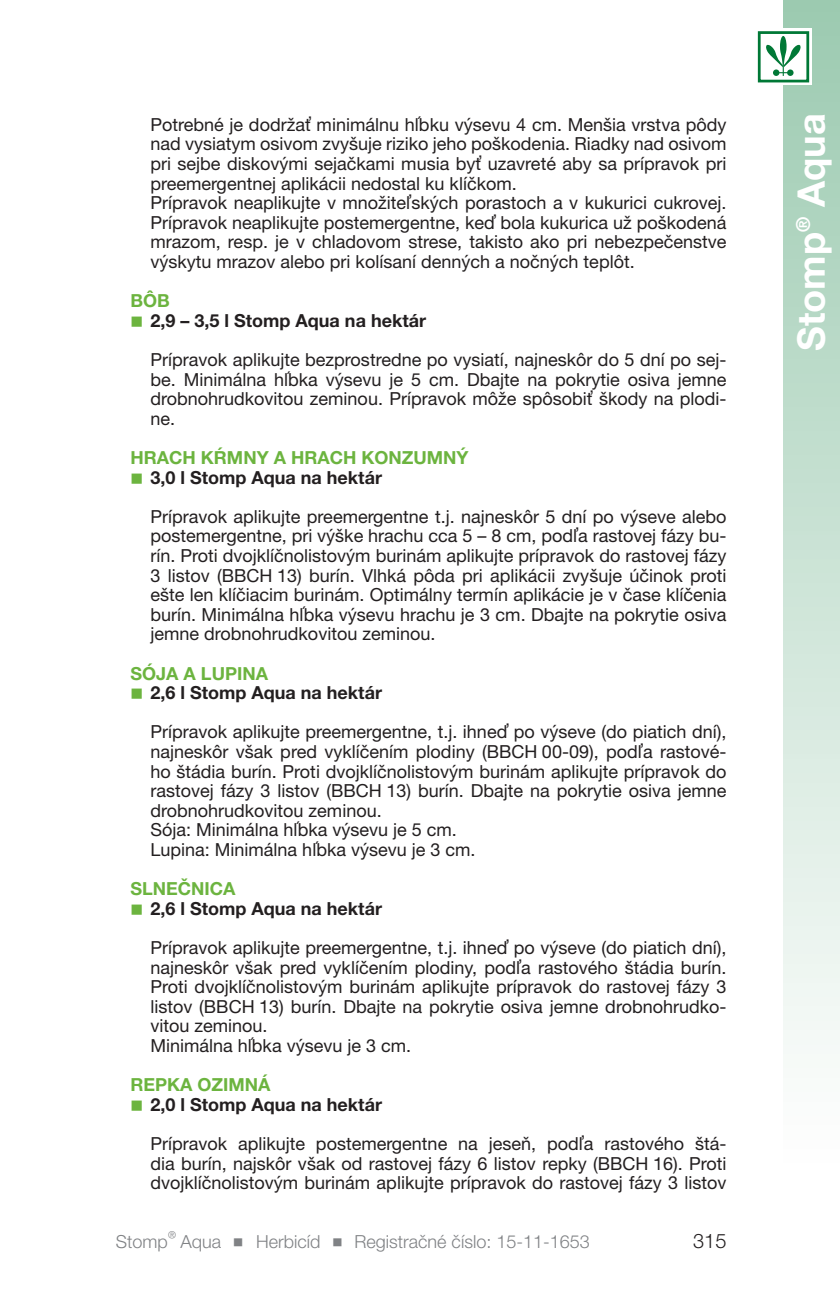
<style>
.page{position:relative;width:840px;height:1304px;background:#fff}
.page>*{position:absolute;margin:0;border:0;box-sizing:border-box;transform-origin:0 0}
.t1{font:700 38px "Helvetica Neue LT Pro";color:#fff}
.t2{font:300 20px "Helvetica Lucia Neue";color:#231f20}
.odsek_6_5mm{font:18px/19.6px "Helvetica Lucia Neue";color:#231f20;text-align:justify}
.t3{font:700 18px "Helvetica Lucia Neue";color:#231f20}
.Plodina{font:700 18px "Helvetica Lucia Neue";color:#6cb43f}
.t4{font:300 18px "Helvetica Lucia Neue";color:#808285}
</style>
<div class="page">
<div style="left:782px;top:0;width:57px;height:1196px;background:linear-gradient(to bottom,#9ccab0,#fff)"></div>
<svg style="left:757px;top:29px;width:54px;height:56px"></svg>
<div style="left:758px;top:33px;width:49px;height:48px;background:#fff"></div>
<div style="left:757px;top:31px;width:51px;height:51px;border:3px solid #007836"></div>
<svg style="left:766px;top:36px;width:34px;height:40px"></svg>
<p class="odsek_6_5mm" style="left:150px;top:114px;width:577px">Potrebné je dodržať minimálnu hĺbku výsevu 4 cm. Menšia vrstva pôdy nad vysiatym osivom zvyšuje riziko jeho poškodenia. Riadky nad osivom pri sejbe diskovými sejačkami musia byť uzavreté aby sa prípravok pri preemergentnej aplikácii nedostal ku klíčkom.</p>
<p class="odsek_6_5mm" style="left:150px;top:193px;width:577px">Prípravok neaplikujte v množiteľských porastoch a v kukurici cukrovej.<br>Prípravok neaplikujte postemergentne, keď bola kukurica už poškodená mrazom, resp. je v chladovom strese, takisto ako pri nebezpečenstve výskytu mrazov alebo pri kolísaní denných a nočných teplôt.</p>
<p class="Plodina" style="left:130px;top:290px;width:41px">BÔB</p>
<p class="t3" style="left:150px;top:309px;width:277px">2,9 – 3,5 l Stomp Aqua na hektár</p>
<p class="odsek_6_5mm" style="left:150px;top:349px;width:577px">Prípravok aplikujte bezprostredne po vysiatí, najneskôr do 5 dní po sej&shy;be. Minimálna hĺbka výsevu je 5 cm. Dbajte na pokrytie osiva jemne drobnohrudkovitou zeminou. Prípravok môže spôsobiť škody na plodi&shy;ne.</p>
<p class="Plodina" style="left:130px;top:446px;width:339px">HRACH KŔMNY A HRACH KONZUMNÝ</p>
<p class="t3" style="left:150px;top:466px;width:233px">3,0 l Stomp Aqua na hektár</p>
<p class="odsek_6_5mm" style="left:150px;top:506px;width:577px">Prípravok aplikujte preemergentne t.j. najneskôr 5 dní po výseve alebo postemergentne, pri výške hrachu cca 5 – 8 cm, podľa rastovej fázy bu&shy;rín. Proti dvojklíčnolistovým burinám aplikujte prípravok do rastovej fázy 3 listov (BBCH 13) burín. Vlhká pôda pri aplikácii zvyšuje účinok proti ešte len klíčiacim burinám. Optimálny termín aplikácie je v čase klíčenia burín. Minimálna hĺbka výsevu hrachu je 3 cm. Dbajte na pokrytie osiva jemne drobnohrudkovitou zeminou.</p>
<p class="Plodina" style="left:130px;top:662px;width:139px">SÓJA A LUPINA</p>
<p class="t3" style="left:150px;top:682px;width:233px">2,6 l Stomp Aqua na hektár</p>
<p class="odsek_6_5mm" style="left:150px;top:722px;width:577px">Prípravok aplikujte preemergentne, t.j. ihneď po výseve (do piatich dní), najneskôr však pred vyklíčením plodiny (BBCH 00-09), podľa rastové&shy;ho štádia burín. Proti dvojklíčnolistovým burinám aplikujte prípravok do rastovej fázy 3 listov (BBCH 13) burín. Dbajte na pokrytie osiva jemne drobnohrudkovitou zeminou.</p>
<p class="odsek_6_5mm" style="left:150px;top:820px;width:308px">Sója: Minimálna hĺbka výsevu je 5 cm.</p>
<p class="odsek_6_5mm" style="left:150px;top:839px;width:326px">Lupina: Minimálna hĺbka výsevu je 3 cm.</p>
<p class="Plodina" style="left:130px;top:878px;width:107px">SLNEČNICA</p>
<p class="t3" style="left:150px;top:897px;width:233px">2,6 l Stomp Aqua na hektár</p>
<p class="odsek_6_5mm" style="left:150px;top:937px;width:577px">Prípravok aplikujte preemergentne, t.j. ihneď po výseve (do piatich dní), najneskôr však pred vyklíčením plodiny, podľa rastového štádia burín.<br>Proti dvojklíčnolistovým burinám aplikujte prípravok do rastovej fázy 3 listov (BBCH 13) burín. Dbajte na pokrytie osiva jemne drobnohrudko&shy;vitou zeminou.</p>
<p class="odsek_6_5mm" style="left:150px;top:1035px;width:262px">Minimálna hĺbka výsevu je 3 cm.</p>
<p class="Plodina" style="left:130px;top:1074px;width:141px">REPKA OZIMNÁ</p>
<p class="t3" style="left:150px;top:1093px;width:233px">2,0 l Stomp Aqua na hektár</p>
<p class="odsek_6_5mm" style="left:150px;top:1133px;width:577px">Prípravok aplikujte postemergentne na jeseň, podľa rastového štá&shy;dia burín, najskôr však od rastovej fázy 6 listov repky (BBCH 16). Proti dvojklíčnolistovým burinám aplikujte prípravok do rastovej fázy 3 listov</p>
<p class="t4" style="left:116px;top:1230px;width:475px">Stomp® Aqua Ĭ Herbicíd Ĭ Registračné číslo: 15-11-1653</p>
<p class="t2" style="left:692px;top:1228px;width:35px">315</p>
<h1 class="t1" style="left:786px;top:351px;width:239px;rotate:-90deg">Stomp® Aqua</h1>
</div>
